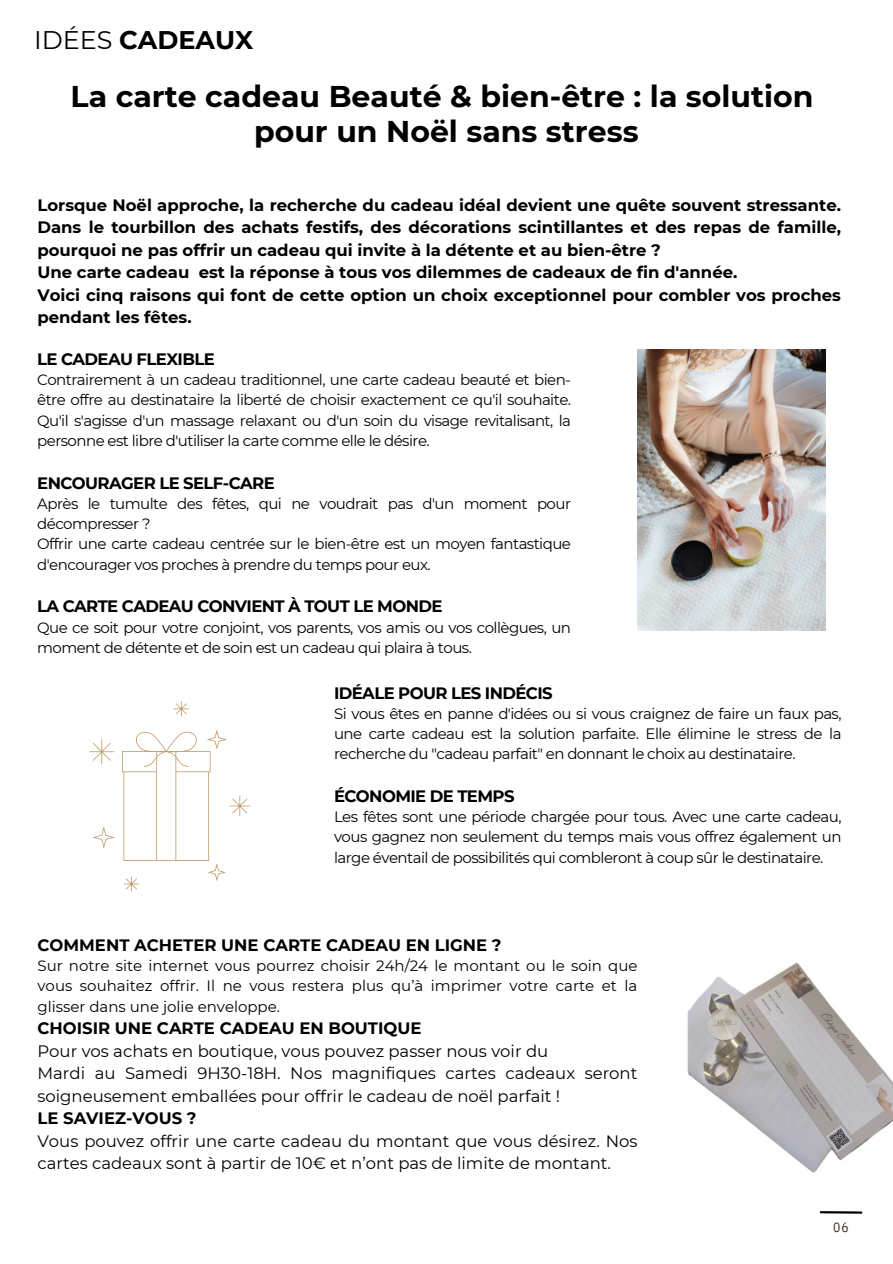
<style>
.page{position:relative;width:893px;height:1264px;background:#fff}
.page>*{position:absolute;margin:0;border:0;box-sizing:border-box;transform-origin:0 0}
.t1{font:700 30px "Montserrat";color:#000}
.t2{font:700 25.5px "Montserrat";color:#000}
.t3{font:700 16.5px/22.5px "Montserrat";color:#000;text-align:justify}
.t4{font:16.5px/22.5px "Montserrat";color:#000}
.t5{font:700 16.5px "Montserrat";letter-spacing:-.035em;color:#000}
.t6{font:15px/20.2px "Montserrat";letter-spacing:-.035em;color:#000;text-align:justify}
.t7{font:13.5px "IBM Plex Sans Cond";color:#473425}
.s1{font-weight:400}
</style>
<div class="page">
<img style="left:637px;top:350px;width:188px;height:281px">
<img style="left:687px;top:962px;width:205px;height:210px">
<svg style="left:93px;top:826px;width:22px;height:22px"></svg>
<svg style="left:89px;top:739px;width:25px;height:25px"></svg>
<svg style="left:174px;top:701px;width:15px;height:15px"></svg>
<svg style="left:122px;top:729px;width:128px;height:162px"></svg>
<hr style="left:820px;top:1211px;width:41px;height:2px;background:#000">
<p class="t2" style="left:34px;top:25px;width:221px"><span class="s1">IDÉES</span> CADEAUX</p>
<p class="t1" style="left:71px;top:78px;width:744px">La carte cadeau Beauté &amp; bien-être : la solution</p>
<p class="t1" style="left:254px;top:113px;width:386px">pour un Noël sans stress</p>
<p class="t3" style="left:37px;top:194px;width:805px">Lorsque Noël approche, la recherche du cadeau idéal devient une quête souvent stressante.<br>Dans le tourbillon des achats festifs, des décorations scintillantes et des repas de famille, pourquoi ne pas offrir un cadeau qui invite à la détente et au bien-être ?</p>
<p class="t3" style="left:37px;top:261px;width:701px">Une carte cadeau est la réponse à tous vos dilemmes de cadeaux de fin d'année.</p>
<p class="t3" style="left:37px;top:283px;width:805px">Voici cinq raisons qui font de cette option un choix exceptionnel pour combler vos proches pendant les fêtes.</p>
<p class="t5" style="left:37px;top:349px;width:179px">LE CADEAU FLEXIBLE</p>
<p class="t6" style="left:37px;top:369px;width:535px">Contrairement à un cadeau traditionnel, une carte cadeau beauté et bien&shy;être offre au destinataire la liberté de choisir exactement ce qu'il souhaite.<br>Qu'il s'agisse d'un massage relaxant ou d'un soin du visage revitalisant, la personne est libre d'utiliser la carte comme elle le désire.</p>
<p class="t5" style="left:37px;top:472px;width:239px">ENCOURAGER LE SELF-CARE</p>
<p class="t6" style="left:37px;top:493px;width:535px">Après le tumulte des fêtes, qui ne voudrait pas d'un moment pour décompresser ?</p>
<p class="t6" style="left:37px;top:534px;width:535px">Offrir une carte cadeau centrée sur le bien-être est un moyen fantastique d'encourager vos proches à prendre du temps pour eux.</p>
<p class="t5" style="left:37px;top:596px;width:407px">LA CARTE CADEAU CONVIENT À TOUT LE MONDE</p>
<p class="t6" style="left:37px;top:617px;width:535px">Que ce soit pour votre conjoint, vos parents, vos amis ou vos collègues, un moment de détente et de soin est un cadeau qui plaira à tous.</p>
<p class="t5" style="left:334px;top:682px;width:220px">IDÉALE POUR LES INDÉCIS</p>
<p class="t6" style="left:334px;top:703px;width:509px">Si vous êtes en panne d'idées ou si vous craignez de faire un faux pas, une carte cadeau est la solution parfaite. Elle élimine le stress de la recherche du "cadeau parfait" en donnant le choix au destinataire.</p>
<p class="t5" style="left:334px;top:786px;width:182px">ÉCONOMIE DE TEMPS</p>
<p class="t6" style="left:334px;top:806px;width:509px">Les fêtes sont une période chargée pour tous. Avec une carte cadeau, vous gagnez non seulement du temps mais vous offrez également un large éventail de possibilités qui combleront à coup sûr le destinataire.</p>
<p class="t3" style="left:37px;top:933px;width:465px">COMMENT ACHETER UNE CARTE CADEAU EN LIGNE ?</p>
<p class="t6" style="left:37px;top:955px;width:601px">Sur notre site internet vous pourrez choisir 24h/24 le montant ou le soin que vous souhaitez offrir. Il ne vous restera plus qu’à imprimer votre carte et la glisser dans une jolie enveloppe.</p>
<p class="t3" style="left:37px;top:1017px;width:385px">CHOISIR UNE CARTE CADEAU EN BOUTIQUE</p>
<p class="t4" style="left:37px;top:1039px;width:512px">Pour vos achats en boutique, vous pouvez passer nous voir du</p>
<p class="t4" style="left:37px;top:1061px;width:601px">Mardi au Samedi 9H30-18H. Nos magnifiques cartes cadeaux seront soigneusement emballées pour offrir le cadeau de noël parfait !</p>
<p class="t3" style="left:37px;top:1106px;width:161px">LE SAVIEZ-VOUS ?</p>
<p class="t4" style="left:37px;top:1129px;width:601px">Vous pouvez offrir une carte cadeau du montant que vous désirez. Nos cartes cadeaux sont à partir de 10€ et n’ont pas de limite de montant.</p>
<p class="t7" style="left:833px;top:1217px;width:17px">06</p>
</div>
